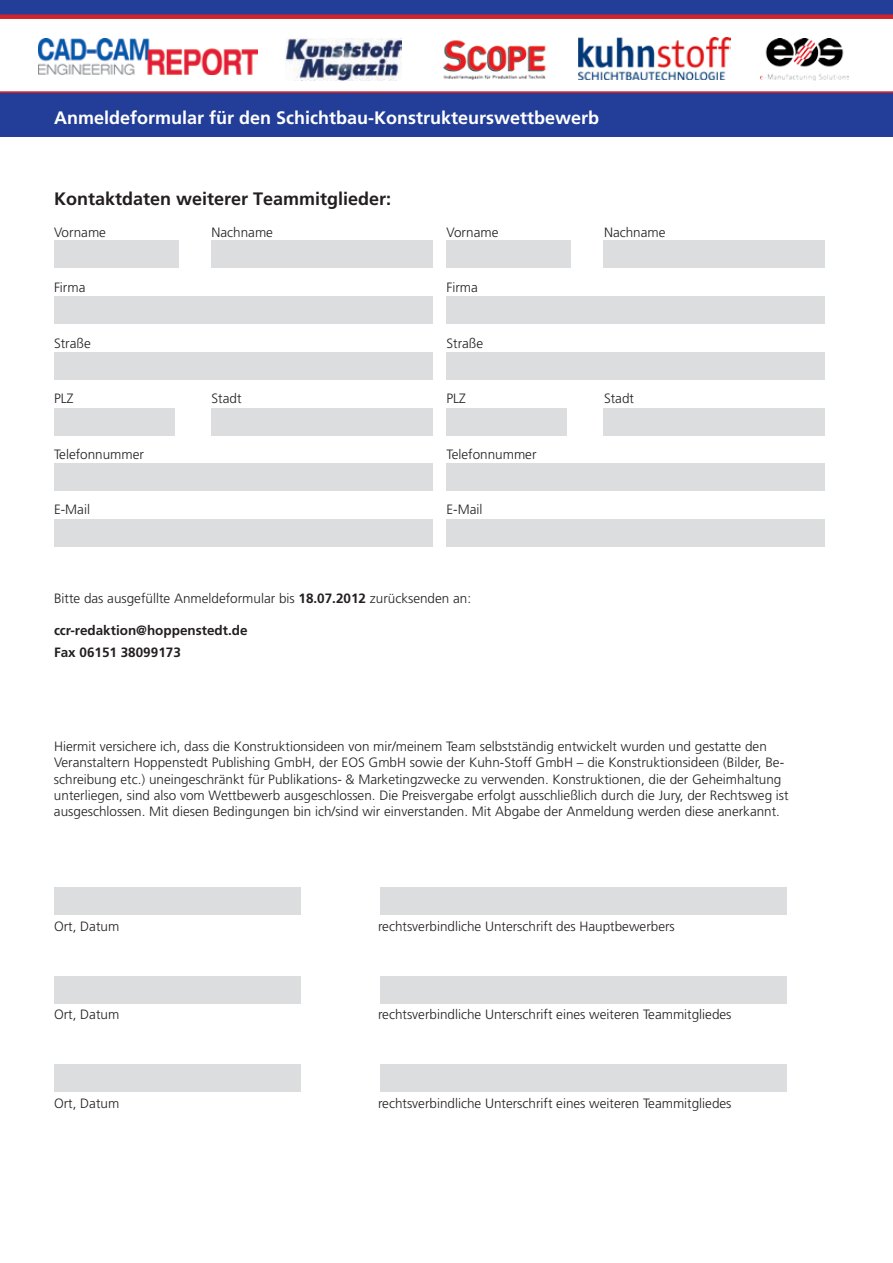
<style>
.page{position:relative;width:893px;height:1263px;background:#fff}
.page>*{position:absolute;margin:0;border:0;box-sizing:border-box;transform-origin:0 0}
.t1{font:700 18px "Frutiger";color:#fff}
.t2{font:700 18px "Frutiger";color:#231f20}
.t3{font:300 13.5px/16.2px "Frutiger";color:#231f20}
.t4{font:700 13.5px/21.6px "Frutiger";color:#231f20}
.s1{font-weight:700}
</style>
<div class="page">
<img style="left:285px;top:39px;width:117px;height:41px">
<img style="left:38px;top:39px;width:219px;height:35px">
<img style="left:443px;top:40px;width:103px;height:40px">
<img style="left:578px;top:38px;width:152px;height:41px">
<img style="left:761px;top:39px;width:87px;height:41px">
<div style="left:0;top:0;width:893px;height:15px;background:#233e98"></div>
<hr style="left:0;top:91px;width:893px;height:3px;background:#d1232a">
<div style="left:54px;top:241px;width:124px;height:27px;background:#dcdddf"></div>
<div style="left:211px;top:241px;width:221px;height:27px;background:#dcdddf"></div>
<div style="left:54px;top:408px;width:120px;height:27px;background:#dcdddf"></div>
<div style="left:54px;top:296px;width:378px;height:28px;background:#dcdddf"></div>
<div style="left:54px;top:352px;width:378px;height:28px;background:#dcdddf"></div>
<div style="left:54px;top:463px;width:378px;height:28px;background:#dcdddf"></div>
<div style="left:54px;top:519px;width:378px;height:28px;background:#dcdddf"></div>
<div style="left:211px;top:408px;width:221px;height:27px;background:#dcdddf"></div>
<div style="left:0;top:14px;width:893px;height:5px;background:#d1232a"></div>
<div style="left:0;top:94px;width:893px;height:43px;background:#233e98"></div>
<div style="left:446px;top:241px;width:125px;height:27px;background:#dcdddf"></div>
<div style="left:603px;top:241px;width:222px;height:27px;background:#dcdddf"></div>
<div style="left:446px;top:408px;width:121px;height:27px;background:#dcdddf"></div>
<div style="left:446px;top:296px;width:379px;height:28px;background:#dcdddf"></div>
<div style="left:446px;top:352px;width:379px;height:28px;background:#dcdddf"></div>
<div style="left:446px;top:463px;width:379px;height:28px;background:#dcdddf"></div>
<div style="left:446px;top:519px;width:379px;height:28px;background:#dcdddf"></div>
<div style="left:603px;top:408px;width:222px;height:27px;background:#dcdddf"></div>
<div style="left:54px;top:887px;width:247px;height:28px;background:#dcdddf"></div>
<div style="left:380px;top:887px;width:407px;height:28px;background:#dcdddf"></div>
<div style="left:54px;top:976px;width:247px;height:27px;background:#dcdddf"></div>
<div style="left:380px;top:976px;width:407px;height:27px;background:#dcdddf"></div>
<div style="left:54px;top:1064px;width:247px;height:28px;background:#dcdddf"></div>
<div style="left:380px;top:1064px;width:407px;height:28px;background:#dcdddf"></div>
<h1 class="t1" style="left:54px;top:107px;width:547px">Anmeldeformular für den Schichtbau-Konstrukteurswettbewerb</h1>
<h1 class="t2" style="left:54px;top:188px;width:339px">Kontaktdaten weiterer Teammitglieder:</h1>
<p class="t3" style="left:54px;top:224px;width:54px">Vorname</p>
<p class="t3" style="left:212px;top:224px;width:63px">Nachname</p>
<p class="t3" style="left:446px;top:224px;width:54px">Vorname</p>
<p class="t3" style="left:604px;top:224px;width:63px">Nachname</p>
<p class="t3" style="left:54px;top:280px;width:33px">Firma</p>
<p class="t3" style="left:446px;top:280px;width:33px">Firma</p>
<p class="t3" style="left:54px;top:335px;width:38px">Straße</p>
<p class="t3" style="left:446px;top:335px;width:38px">Straße</p>
<p class="t3" style="left:54px;top:391px;width:21px">PLZ</p>
<p class="t3" style="left:212px;top:391px;width:31px">Stadt</p>
<p class="t3" style="left:446px;top:391px;width:21px">PLZ</p>
<p class="t3" style="left:604px;top:391px;width:31px">Stadt</p>
<p class="t3" style="left:54px;top:446px;width:92px">Telefonnummer</p>
<p class="t3" style="left:446px;top:446px;width:92px">Telefonnummer</p>
<p class="t3" style="left:54px;top:502px;width:37px">E-Mail</p>
<p class="t3" style="left:446px;top:502px;width:37px">E-Mail</p>
<p class="t3" style="left:54px;top:590px;width:419px">Bitte das ausgefüllte Anmeldeformular bis <span class="s1">18.07.2012</span> zurücksenden an:</p>
<p class="t4" style="left:54px;top:620px;width:195px">ccr-redaktion@hoppenstedt.de<br>Fax 06151 38099173</p>
<p class="t3" style="left:54px;top:738px;width:736px">Hiermit versichere ich, dass die Konstruktionsideen von mir/meinem Team selbstständig entwickelt wurden und gestatte den Veranstaltern Hoppenstedt Publishing GmbH, der EOS GmbH sowie der Kuhn-Stoff GmbH – die Konstruktionsideen (Bilder, Be&shy;schreibung etc.) uneingeschränkt für Publikations- &amp; Marketingzwecke zu verwenden. Konstruktionen, die der Geheimhaltung unterliegen, sind also vom Wettbewerb ausgeschlossen. Die Preisvergabe erfolgt ausschließlich durch die Jury, der Rechtsweg ist ausgeschlossen. Mit diesen Bedingungen bin ich/sind wir einverstanden. Mit Abgabe der Anmeldung werden diese anerkannt.</p>
<p class="t3" style="left:54px;top:918px;width:67px">Ort, Datum</p>
<p class="t3" style="left:378px;top:918px;width:298px">rechtsverbindliche Unterschrift des Hauptbewerbers</p>
<p class="t3" style="left:54px;top:1007px;width:67px">Ort, Datum</p>
<p class="t3" style="left:378px;top:1007px;width:355px">rechtsverbindliche Unterschrift eines weiteren Teammitgliedes</p>
<p class="t3" style="left:54px;top:1095px;width:67px">Ort, Datum</p>
<p class="t3" style="left:378px;top:1095px;width:355px">rechtsverbindliche Unterschrift eines weiteren Teammitgliedes</p>
</div>
